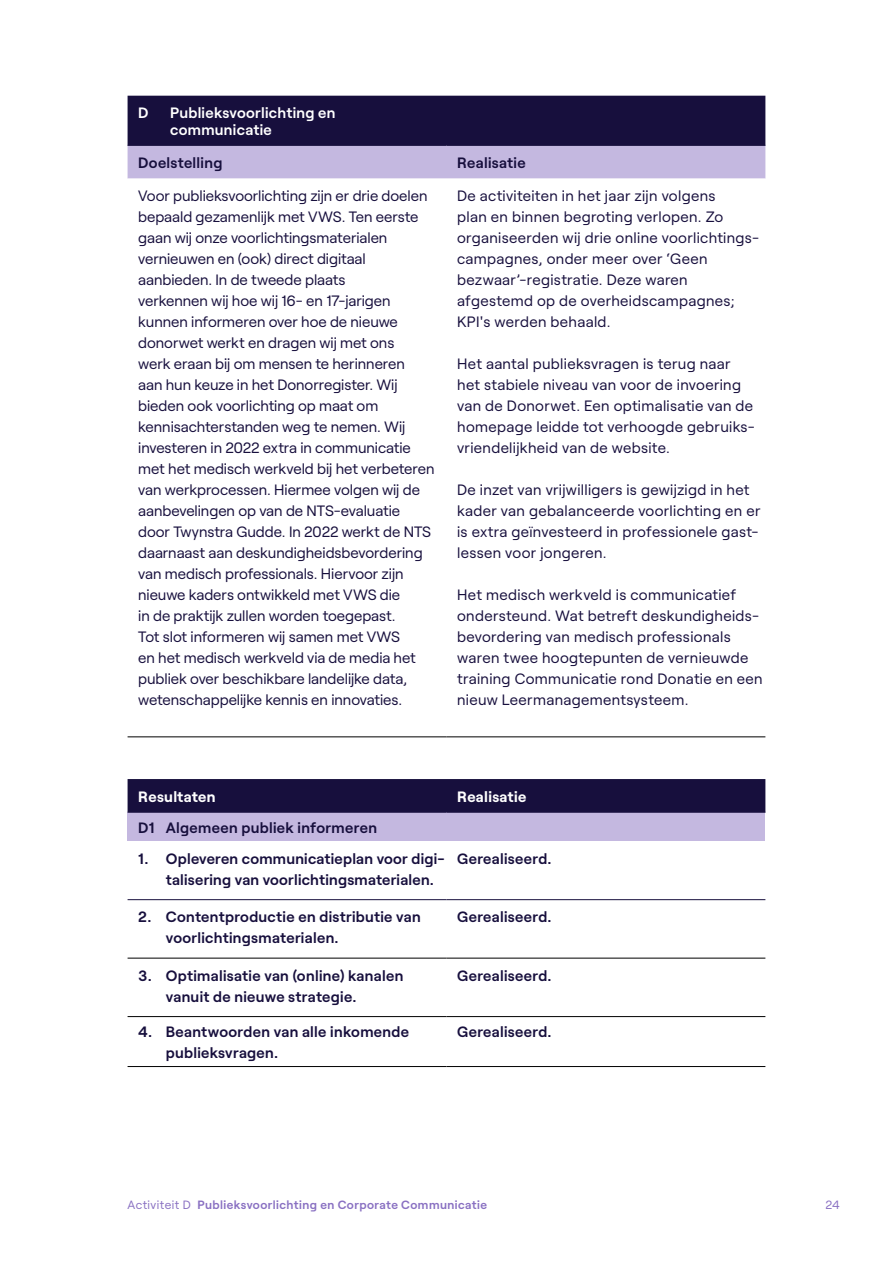
<style>
.page{position:relative;width:893px;height:1263px;background:#fff}
.page>*{position:absolute;margin:0;border:0;box-sizing:border-box;transform-origin:0 0}
.t1{font:15px/21px "Roobert";color:#170f3d}
.t2{font:15px/21px "Roobert";letter-spacing:.02em;color:#170f3d}
.t3{font:600 15px/21px "Roobert";letter-spacing:.02em;color:#170f3d}
.t4{font:600 15px/16.5px "Roobert";letter-spacing:.02em;color:#fff}
.t5{font:700 15px "Roobert";letter-spacing:.02em;color:#fff}
.t6{font:600 12px "Roobert";letter-spacing:.04em;color:#8970c2}
.t7{font:12px "Roobert";color:#8970c2}
.s1{font-weight:400}
</style>
<div class="page">
<svg style="left:128px;top:96px;width:637px;height:83px;background:#5d537e"></svg>
<hr style="left:446px;top:145px;width:319px;height:1px;background:#170f3d">
<hr style="left:128px;top:145px;width:318px;height:1px;background:#170f3d">
<hr style="left:128px;top:737px;width:318px;height:1px;background:#000">
<hr style="left:446px;top:737px;width:319px;height:1px;background:#000">
<div style="left:128px;top:779px;width:637px;height:33px;background:#170f3d"></div>
<div style="left:128px;top:812px;width:637px;height:29px;background:#c4b8e0"></div>
<hr style="left:128px;top:1016px;width:318px;height:1px;background:#000">
<hr style="left:446px;top:1016px;width:319px;height:1px;background:#000">
<hr style="left:128px;top:1066px;width:318px;height:1px;background:#000">
<hr style="left:446px;top:1066px;width:319px;height:1px;background:#000">
<hr style="left:446px;top:812px;width:319px;height:1px;background:#170f3d">
<hr style="left:128px;top:812px;width:318px;height:1px;background:#170f3d">
<hr style="left:128px;top:958px;width:318px;height:1px;background:#000">
<hr style="left:446px;top:958px;width:319px;height:1px;background:#000">
<hr style="left:128px;top:899px;width:318px;height:1px;background:#170f3d">
<hr style="left:446px;top:899px;width:319px;height:1px;background:#170f3d">
<p class="t4" style="left:138px;top:103px;width:12px">D</p>
<p class="t4" style="left:170px;top:103px;width:167px">Publieksvoorlichting en communicatie</p>
<p class="t3" style="left:138px;top:151px;width:86px">Doelstelling</p>
<p class="t3" style="left:457px;top:151px;width:70px">Realisatie</p>
<p class="t1" style="left:138px;top:184px;width:298px">Voor publieksvoorlichting zijn er drie doelen bepaald gezamenlijk met VWS. Ten eerste gaan wij onze voorlichtingsmaterialen vernieuwen en (ook) direct digitaal aanbieden. In de tweede plaats<br>verkennen wij hoe wij 16- en 17-jarigen kunnen informeren over hoe de nieuwe donorwet werkt en dragen wij met ons<br>werk eraan bij om mensen te herinneren<br>aan hun keuze in het Donorregister. Wij bieden ook voorlichting op maat om kennisachterstanden weg te nemen. Wij investeren in 2022 extra in communicatie met het medisch werkveld bij het verbeteren van werkprocessen. Hiermee volgen wij de aanbevelingen op van de NTS-evaluatie door Twynstra Gudde. In 2022 werkt de NTS daarnaast aan deskundigheidsbevordering van medisch professionals. Hiervoor zijn nieuwe kaders ontwikkeld met VWS die<br>in de praktijk zullen worden toegepast.<br>Tot slot informeren wij samen met VWS<br>en het medisch werkveld via de media het publiek over beschikbare landelijke data, wetenschappelijke kennis en innovaties.</p>
<p class="t2" style="left:457px;top:184px;width:302px">De activiteiten in het jaar zijn volgens<br>plan en binnen begroting verlopen. Zo organiseerden wij drie online voorlichtings&shy;campagnes, onder meer over ‘Geen bezwaar’-registratie. Deze waren afgestemd op de overheidscampagnes; KPI's werden behaald.</p>
<p class="t2" style="left:457px;top:352px;width:298px">Het aantal publieksvragen is terug naar het stabiele niveau van voor de invoering van de Donorwet. Een optimalisatie van de homepage leidde tot verhoogde gebruiks&shy;vriendelijkheid van de website.</p>
<p class="t2" style="left:457px;top:478px;width:305px">De inzet van vrijwilligers is gewijzigd in het kader van gebalanceerde voorlichting en er is extra geïnvesteerd in professionele gast&shy;lessen voor jongeren.</p>
<p class="t2" style="left:457px;top:583px;width:307px">Het medisch werkveld is communicatief ondersteund. Wat betreft deskundigheids&shy;bevordering van medisch professionals waren twee hoogtepunten de vernieuwde training Communicatie rond Donatie en een nieuw Leermanagementsysteem.</p>
<p class="t5" style="left:138px;top:785px;width:79px">Resultaten</p>
<p class="t5" style="left:457px;top:785px;width:71px">Realisatie</p>
<p class="t3" style="left:138px;top:816px;width:240px">D1 Algemeen publiek informeren</p>
<p class="t3" style="left:166px;top:847px;width:280px;text-indent:-28px">1. Opleveren communicatieplan voor digi&shy;talisering van voorlichtingsmaterialen.</p>
<p class="t3" style="left:457px;top:847px;width:96px">Gerealiseerd.</p>
<p class="t3" style="left:166px;top:905px;width:256px;text-indent:-28px">2. Contentproductie en distributie van voorlichtingsmaterialen.</p>
<p class="t3" style="left:457px;top:905px;width:96px">Gerealiseerd.</p>
<p class="t3" style="left:166px;top:964px;width:239px;text-indent:-28px">3. Optimalisatie van (online) kanalen vanuit de nieuwe strategie.</p>
<p class="t3" style="left:457px;top:964px;width:96px">Gerealiseerd.</p>
<p class="t3" style="left:166px;top:1020px;width:245px;text-indent:-28px">4. Beantwoorden van alle inkomende publieksvragen.</p>
<p class="t3" style="left:457px;top:1020px;width:96px">Gerealiseerd.</p>
<p class="t6" style="left:128px;top:1195px;width:361px"><span class="s1">Activiteit D</span> Publieksvoorlichting en Corporate Communicatie</p>
<p class="t7" style="left:825px;top:1195px;width:16px">24</p>
</div>
